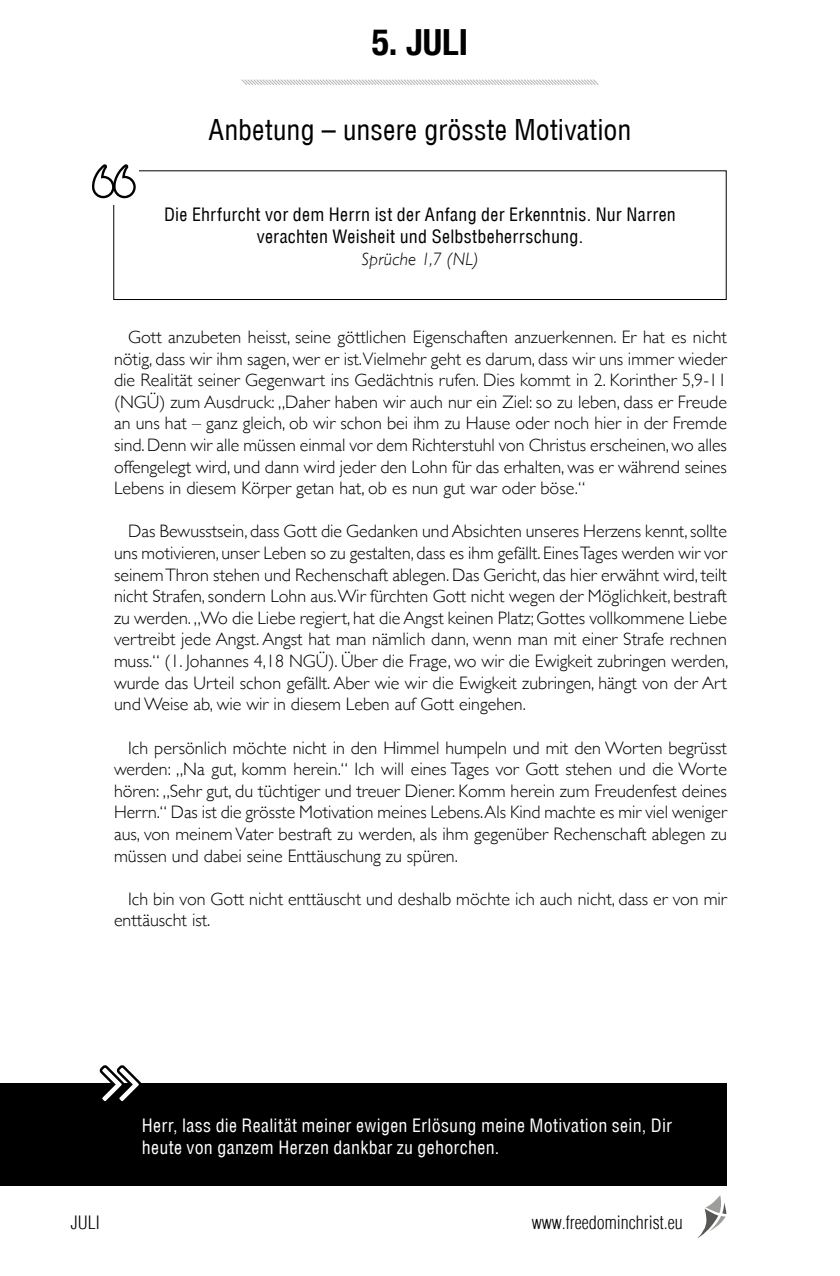
<style>
.page{position:relative;width:840px;height:1276px;background:#fff}
.page>*{position:absolute;margin:0;border:0;box-sizing:border-box;transform-origin:0 0}
.t1{font:700 condensed 36px "Helvetica Neue";color:#000}
.t2{font:condensed 28px "Helvetica";color:#000}
.t3{font:300 18px/21.6px "Gill Sans";color:#000;text-align:justify}
.t4{font:condensed 18px/22px "Helvetica";letter-spacing:.015em;color:#fff}
.t5{font:condensed 18px/22px "Helvetica";letter-spacing:.015em;color:#000;text-align:center}
.t6{font:300 condensed 18px "Helvetica";color:#000}
.t7{font:italic 300 18px "Gill Sans";letter-spacing:.015em;color:#000}
</style>
<div class="page">
<svg style="left:697px;top:1195px;width:29px;height:43px"></svg>
<svg style="left:241px;top:79px;width:358px;height:6px"></svg>
<div style="left:113px;top:171px;width:613px;height:129px;border:1px solid #000"></div>
<div style="left:0;top:1083px;width:726px;height:102px;background:#000"></div>
<svg style="left:99px;top:1065px;width:42px;height:37px"></svg>
<div style="left:91px;top:157px;width:48px;height:48px;background:#fff"></div>
<svg style="left:92px;top:164px;width:44px;height:34px"></svg>
<h1 class="t1" style="left:371px;top:20px;width:98px">5. JULI</h1>
<h2 class="t2" style="left:208px;top:113px;width:424px">Anbetung – unsere grösste Motivation</h2>
<p class="t5" style="left:164px;top:203px;width:513px">Die Ehrfurcht vor dem Herrn ist der Anfang der Erkenntnis. Nur Narren verachten Weisheit und Selbstbeherrschung.</p>
<p class="t7" style="left:361px;top:249px;width:118px">Sprüche 1,7 (NL)</p>
<p class="t3" style="left:114px;top:325px;width:614px;text-indent:14px">Gott anzubeten heisst, seine göttlichen Eigenschaften anzuerkennen. Er hat es nicht nötig, dass wir ihm sagen, wer er ist.Vielmehr geht es darum, dass wir uns immer wieder die Realität seiner Gegenwart ins Gedächtnis rufen. Dies kommt in 2. Korinther 5,9-11 (NGÜ) zum Ausdruck: „Daher haben wir auch nur ein Ziel: so zu leben, dass er Freude an uns hat – ganz gleich, ob wir schon bei ihm zu Hause oder noch hier in der Fremde sind. Denn wir alle müssen einmal vor dem Richterstuhl von Christus erscheinen, wo alles offengelegt wird, und dann wird jeder den Lohn für das erhalten, was er während seines Lebens in diesem Körper getan hat, ob es nun gut war oder böse.“</p>
<p class="t3" style="left:114px;top:520px;width:615px;text-indent:14px">Das Bewusstsein, dass Gott die Gedanken und Absichten unseres Herzens kennt, sollte uns motivieren, unser Leben so zu gestalten, dass es ihm gefällt. Eines Tages werden wir vor seinem Thron stehen und Rechenschaft ablegen. Das Gericht, das hier erwähnt wird, teilt nicht Strafen, sondern Lohn aus.Wir fürchten Gott nicht wegen der Möglichkeit, bestraft zu werden. „Wo die Liebe regiert, hat die Angst keinen Platz; Gottes vollkommene Liebe vertreibt jede Angst. Angst hat man nämlich dann, wenn man mit einer Strafe rechnen muss.“ (1. Johannes 4,18 NGÜ). Über die Frage, wo wir die Ewigkeit zubringen werden, wurde das Urteil schon gefällt. Aber wie wir die Ewigkeit zubringen, hängt von der Art und Weise ab, wie wir in diesem Leben auf Gott eingehen.</p>
<p class="t3" style="left:114px;top:736px;width:614px;text-indent:14px">Ich persönlich möchte nicht in den Himmel humpeln und mit den Worten begrüsst werden: „Na gut, komm herein.“ Ich will eines Tages vor Gott stehen und die Worte hören: „Sehr gut, du tüchtiger und treuer Diener. Komm herein zum Freudenfest deines Herrn.“ Das ist die grösste Motivation meines Lebens. Als Kind machte es mir viel weniger aus, von meinem Vater bestraft zu werden, als ihm gegenüber Rechenschaft ablegen zu müssen und dabei seine Enttäuschung zu spüren.</p>
<p class="t3" style="left:114px;top:887px;width:614px;text-indent:14px">Ich bin von Gott nicht enttäuscht und deshalb möchte ich auch nicht, dass er von mir enttäuscht ist.</p>
<p class="t4" style="left:142px;top:1114px;width:531px">Herr, lass die Realität meiner ewigen Erlösung meine Motivation sein, Dir heute von ganzem Herzen dankbar zu gehorchen.</p>
<p class="t6" style="left:71px;top:1211px;width:30px">JULI</p>
<p class="t6" style="left:531px;top:1211px;width:152px">www.freedominchrist.eu</p>
</div>
